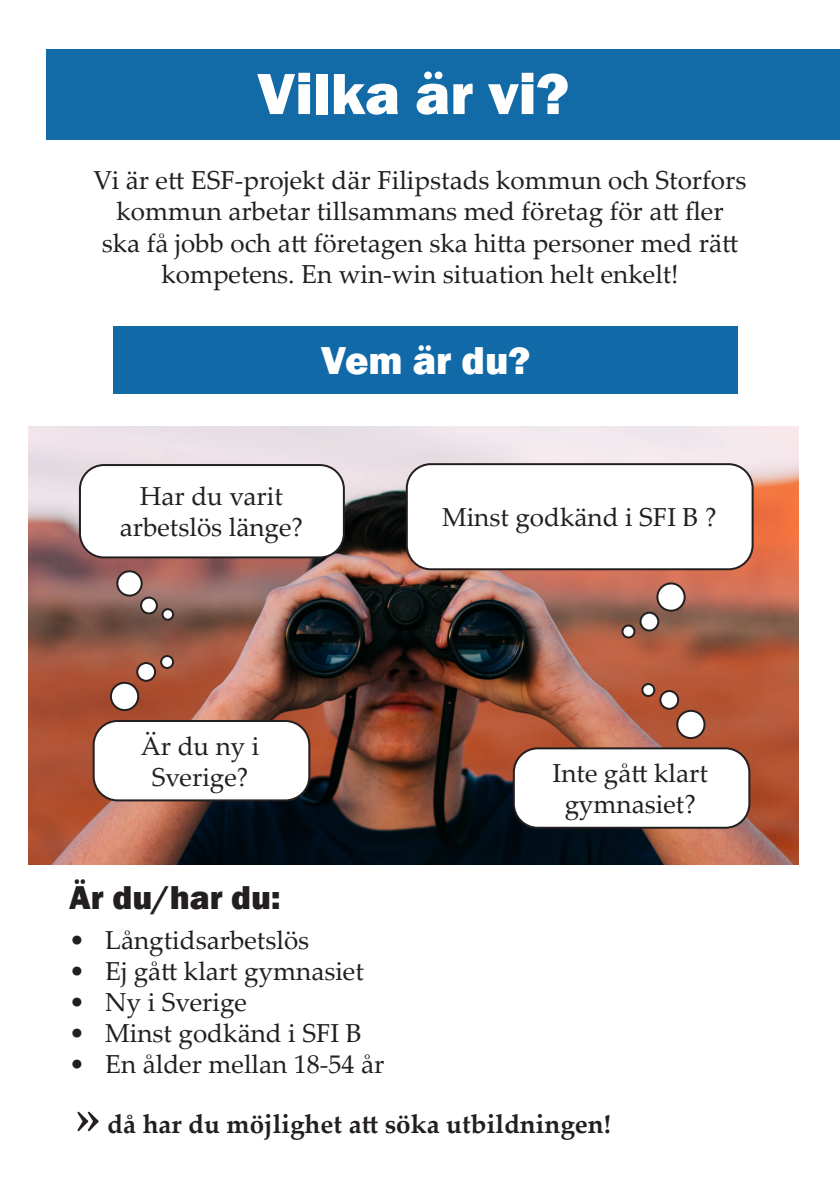
<style>
.page{position:relative;width:840px;height:1191px;background:#fff}
.page>*{position:absolute;margin:0;border:0;box-sizing:border-box;transform-origin:0 0}
.Rubrik{font:800 60px "Franklin Gothic";color:#fff}
.Rubrik-2{font:800 40px "Franklin Gothic";color:#fff}
.Rubrik-3{font:800 34px "Franklin Gothic";color:#231f20}
.t1{font:26px/31.2px "Palatino Linotype";color:#231f20;text-align:center}
.t2{font:700 26px "Palatino Linotype";color:#231f20}
.s1{font-size:50px}
</style>
<div class="page">
<div style="left:46px;top:49px;width:793px;height:91px;background:#126aa7"></div>
<img style="left:28px;top:426px;width:770px;height:438px">
<div style="left:113px;top:326px;width:624px;height:67px;background:#1169a7"></div>
<div style="left:80px;top:465px;width:263px;height:92px;background:#fff;border-radius:24px"></div>
<div style="left:79px;top:464px;width:265px;height:94px;border:2px solid #231f20;border-radius:24px"></div>
<div style="left:406px;top:464px;width:346px;height:105px;background:#fff;border-radius:24px"></div>
<div style="left:405px;top:463px;width:348px;height:107px;border:2px solid #231f20;border-radius:24px"></div>
<div style="left:94px;top:721px;width:215px;height:79px;background:#fff;border-radius:24px"></div>
<div style="left:93px;top:720px;width:217px;height:81px;border:2px solid #231f20;border-radius:24px"></div>
<div style="left:513px;top:748px;width:236px;height:79px;background:#fff;border-radius:24px"></div>
<div style="left:512px;top:747px;width:238px;height:81px;border:2px solid #231f20;border-radius:24px"></div>
<div style="left:117px;top:571px;width:25px;height:24px;background:#fff;border-radius:50%"></div>
<div style="left:116px;top:570px;width:27px;height:26px;border:2px solid #231f20;border-radius:50%"></div>
<div style="left:141px;top:597px;width:16px;height:16px;background:#fff;border-radius:50%"></div>
<div style="left:140px;top:596px;width:18px;height:18px;border:2px solid #231f20;border-radius:50%"></div>
<div style="left:162px;top:609px;width:11px;height:10px;background:#fff;border-radius:50%"></div>
<div style="left:161px;top:608px;width:13px;height:12px;border:2px solid #231f20;border-radius:50%"></div>
<div style="left:676px;top:711px;width:28px;height:27px;background:#fff;border-radius:50%"></div>
<div style="left:675px;top:710px;width:30px;height:29px;border:2px solid #231f20;border-radius:50%"></div>
<div style="left:660px;top:691px;width:17px;height:18px;background:#fff;border-radius:50%"></div>
<div style="left:659px;top:690px;width:19px;height:20px;border:2px solid #231f20;border-radius:50%"></div>
<div style="left:642px;top:684px;width:12px;height:12px;background:#fff;border-radius:50%"></div>
<div style="left:641px;top:683px;width:14px;height:14px;border:2px solid #231f20;border-radius:50%"></div>
<div style="left:657px;top:583px;width:27px;height:27px;background:#fff;border-radius:50%"></div>
<div style="left:656px;top:582px;width:29px;height:29px;border:2px solid #231f20;border-radius:50%"></div>
<div style="left:640px;top:612px;width:18px;height:18px;background:#fff;border-radius:50%"></div>
<div style="left:639px;top:611px;width:20px;height:20px;border:2px solid #231f20;border-radius:50%"></div>
<div style="left:622px;top:625px;width:12px;height:12px;background:#fff;border-radius:50%"></div>
<div style="left:621px;top:624px;width:14px;height:14px;border:2px solid #231f20;border-radius:50%"></div>
<div style="left:111px;top:683px;width:27px;height:27px;background:#fff;border-radius:50%"></div>
<div style="left:110px;top:682px;width:29px;height:29px;border:2px solid #231f20;border-radius:50%"></div>
<div style="left:137px;top:663px;width:18px;height:18px;background:#fff;border-radius:50%"></div>
<div style="left:136px;top:662px;width:20px;height:20px;border:2px solid #231f20;border-radius:50%"></div>
<div style="left:161px;top:656px;width:12px;height:12px;background:#fff;border-radius:50%"></div>
<div style="left:160px;top:655px;width:14px;height:14px;border:2px solid #231f20;border-radius:50%"></div>
<p class="Rubrik" style="left:257px;top:55px;width:313px">Vilka är vi?</p>
<p class="t1" style="left:93px;top:164px;width:654px">Vi är ett ESF-projekt där Filipstads kommun och Storfors kommun arbetar tillsammans med företag för att fler<br>ska få jobb och att företagen ska hitta personer med rätt kompetens. En win-win situation helt enkelt!</p>
<p class="Rubrik-2" style="left:321px;top:334px;width:211px">Vem är du?</p>
<p class="t1" style="left:140px;top:480px;width:144px">Har du varit</p>
<p class="t1" style="left:120px;top:511px;width:185px">arbetslös länge?</p>
<p class="t1" style="left:442px;top:501px;width:276px">Minst godkänd i SFI B ?</p>
<p class="t1" style="left:141px;top:729px;width:120px">Är du ny i<br>Sverige?</p>
<p class="t1" style="left:552px;top:756px;width:157px">Inte gått klart gymnasiet?</p>
<p class="Rubrik-3" style="left:69px;top:875px;width:213px">Är du/har du:</p>
<p class="t1" style="left:69px;top:923px;width:241px">• Långtidsarbetslös</p>
<p class="t1" style="left:69px;top:954px;width:296px">• Ej gått klart gymnasiet</p>
<p class="t1" style="left:69px;top:985px;width:179px">• Ny i Sverige</p>
<p class="t1" style="left:69px;top:1016px;width:294px">• Minst godkänd i SFI B</p>
<p class="t1" style="left:69px;top:1048px;width:316px">• En ålder mellan 18-54 år</p>
<p class="t2" style="left:76px;top:1106px;width:536px"><span class="s1">»</span> då har du möjlighet att söka utbildningen!</p>
</div>
